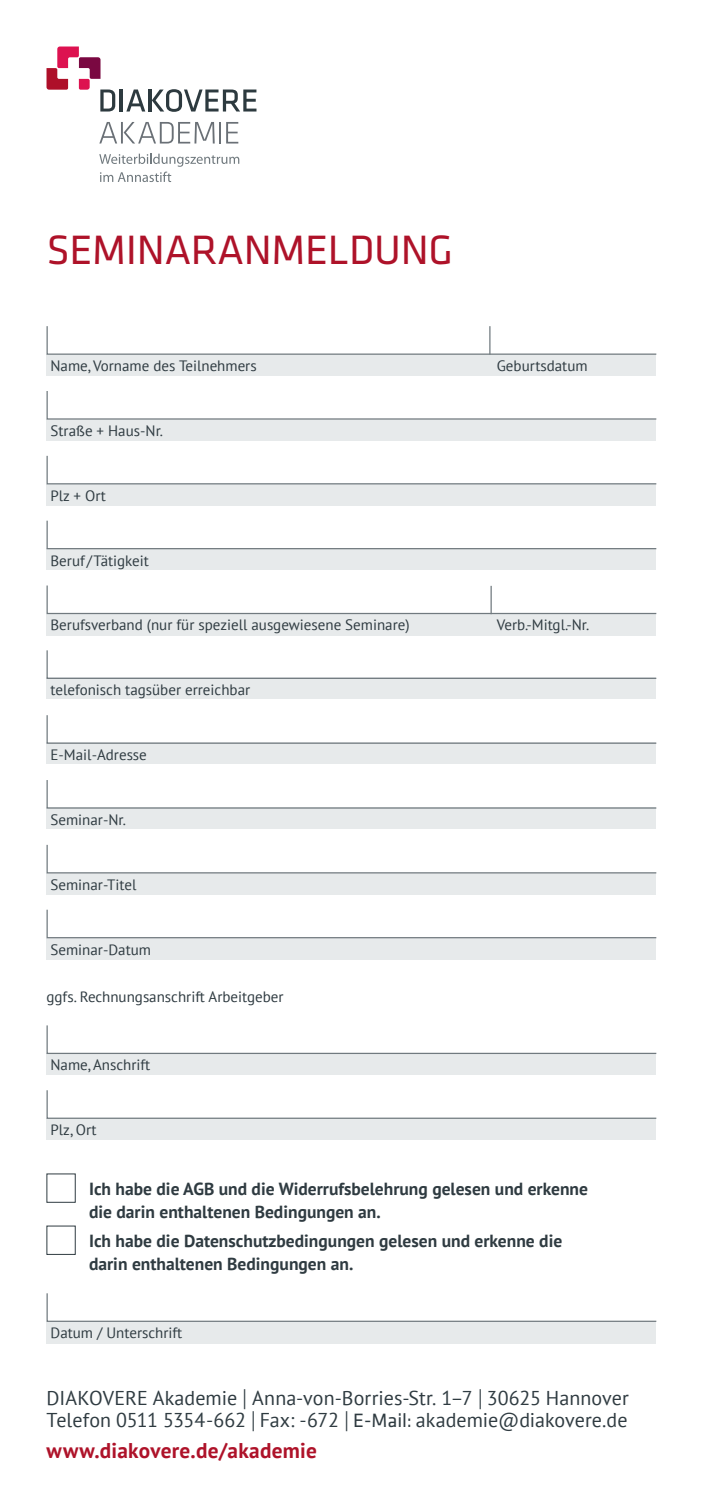
<style>
.page{position:relative;width:702px;height:1489px;background:#fff}
.page>*{position:absolute;margin:0;border:0;box-sizing:border-box;transform-origin:0 0}
.t1{font:42.5px "Klavika";letter-spacing:-.005em;color:#ae1229}
.t2{font:700 21.25px "PT Sans";letter-spacing:.015em;color:#ae1229}
.t3{font:20px/22.5px "PT Sans";letter-spacing:.005em;color:#2f3b41}
.t4{font:700 17.5px/22.5px "PT Sans";color:#2f3b41}
.t5{font:15px "PT Sans";color:#2f3b41}
.s1{font-family:"Klavika"}
</style>
<div class="page">
<div style="left:46px;top:354px;width:610px;height:21px;background:#e7eaeb"></div>
<div style="left:46px;top:419px;width:610px;height:21px;background:#e7eaeb"></div>
<div style="left:46px;top:484px;width:610px;height:22px;background:#e7eaeb"></div>
<div style="left:46px;top:549px;width:610px;height:21px;background:#e7eaeb"></div>
<div style="left:46px;top:614px;width:610px;height:21px;background:#e7eaeb"></div>
<div style="left:46px;top:677px;width:610px;height:22px;background:#e7eaeb"></div>
<div style="left:46px;top:742px;width:610px;height:22px;background:#e7eaeb"></div>
<div style="left:46px;top:807px;width:610px;height:21px;background:#e7eaeb"></div>
<div style="left:46px;top:873px;width:610px;height:21px;background:#e7eaeb"></div>
<div style="left:46px;top:938px;width:610px;height:21px;background:#e7eaeb"></div>
<div style="left:46px;top:1052px;width:610px;height:22px;background:#e7eaeb"></div>
<div style="left:46px;top:1118px;width:610px;height:21px;background:#e7eaeb"></div>
<div style="left:46px;top:1321px;width:610px;height:22px;background:#e7eaeb"></div>
<svg style="left:99px;top:122px;width:116px;height:21px"></svg>
<hr style="left:219px;top:122px;width:2px;height:21px;background:#6a7076">
<svg style="left:226px;top:122px;width:12px;height:21px"></svg>
<svg style="left:46px;top:46px;width:69px;height:65px"></svg>
<hr style="left:120px;top:89px;width:3px;height:22px;background:#2d3a3f">
<svg style="left:126px;top:89px;width:19px;height:22px"></svg>
<hr style="left:148px;top:89px;width:4px;height:22px;background:#2d3a3f">
<svg style="left:152px;top:89px;width:104px;height:23px"></svg>
<svg style="left:99px;top:154px;width:140px;height:28px"></svg>
<svg style="left:46px;top:391px;width:611px;height:29px"></svg>
<svg style="left:46px;top:455px;width:611px;height:30px"></svg>
<svg style="left:46px;top:520px;width:611px;height:30px"></svg>
<svg style="left:46px;top:650px;width:611px;height:29px"></svg>
<svg style="left:46px;top:715px;width:611px;height:29px"></svg>
<svg style="left:46px;top:780px;width:611px;height:29px"></svg>
<svg style="left:46px;top:844px;width:611px;height:30px"></svg>
<svg style="left:46px;top:909px;width:611px;height:29px"></svg>
<svg style="left:46px;top:1025px;width:611px;height:29px"></svg>
<svg style="left:46px;top:1090px;width:611px;height:29px"></svg>
<svg style="left:46px;top:1293px;width:611px;height:29px"></svg>
<svg style="left:46px;top:585px;width:611px;height:29px"></svg>
<svg style="left:46px;top:326px;width:611px;height:29px"></svg>
<h1 class="t1" style="left:47px;top:227px;width:408px">SEMINARANMELDUNG</h1>
<p class="t5" style="left:50px;top:356px;width:208px">Name, Vorname des Teilnehmers</p>
<p class="t5" style="left:496px;top:356px;width:92px">Geburtsdatum</p>
<p class="t5" style="left:50px;top:421px;width:114px">Straße + Haus-Nr.</p>
<p class="t5" style="left:50px;top:486px;width:57px">Plz + Ort</p>
<p class="t5" style="left:50px;top:550px;width:100px">Beruf/Tätigkeit</p>
<p class="t5" style="left:50px;top:615px;width:360px">Berufsverband (nur für speziell ausgewiesene Seminare)</p>
<p class="t5" style="left:496px;top:615px;width:94px">Verb.-Mitgl.-Nr.</p>
<p class="t5" style="left:50px;top:680px;width:201px">telefonisch tagsüber erreichbar</p>
<p class="t5" style="left:50px;top:745px;width:98px">E-Mail-Adresse</p>
<p class="t5" style="left:50px;top:810px;width:77px">Seminar-Nr.</p>
<p class="t5" style="left:50px;top:874px;width:87px">Seminar-Titel</p>
<p class="t5" style="left:50px;top:939px;width:102px">Seminar-Datum</p>
<p class="t5" style="left:46px;top:986px;width:238px">ggfs. Rechnungsanschrift Arbeitgeber</p>
<p class="t5" style="left:50px;top:1055px;width:101px">Name, Anschrift</p>
<p class="t5" style="left:50px;top:1120px;width:48px">Plz, Ort</p>
<p class="t4" style="left:89px;top:1177px;width:500px">Ich habe die AGB und die Widerrufsbelehrung gelesen und erkenne die darin enthaltenen Bedingungen an.</p>
<p class="t4" style="left:89px;top:1229px;width:474px">Ich habe die Datenschutzbedingungen gelesen und erkenne die darin enthaltenen Bedingungen an.</p>
<p class="t5" style="left:50px;top:1323px;width:133px">Datum / Unterschrift</p>
<h3 class="t3" style="left:46px;top:1385px;width:583px">DIAKOVERE Akademie <span class="s1">|</span> Anna-von-Borries-Str. 1–7 <span class="s1">|</span> 30625 Hannover<br>Telefon 0511 5354-662 <span class="s1">|</span> Fax: -672 <span class="s1">| E-Mail:</span> akademie@diakovere.de</h3>
<h2 class="t2" style="left:46px;top:1436px;width:272px">www.diakovere.de/akademie</h2>
</div>
